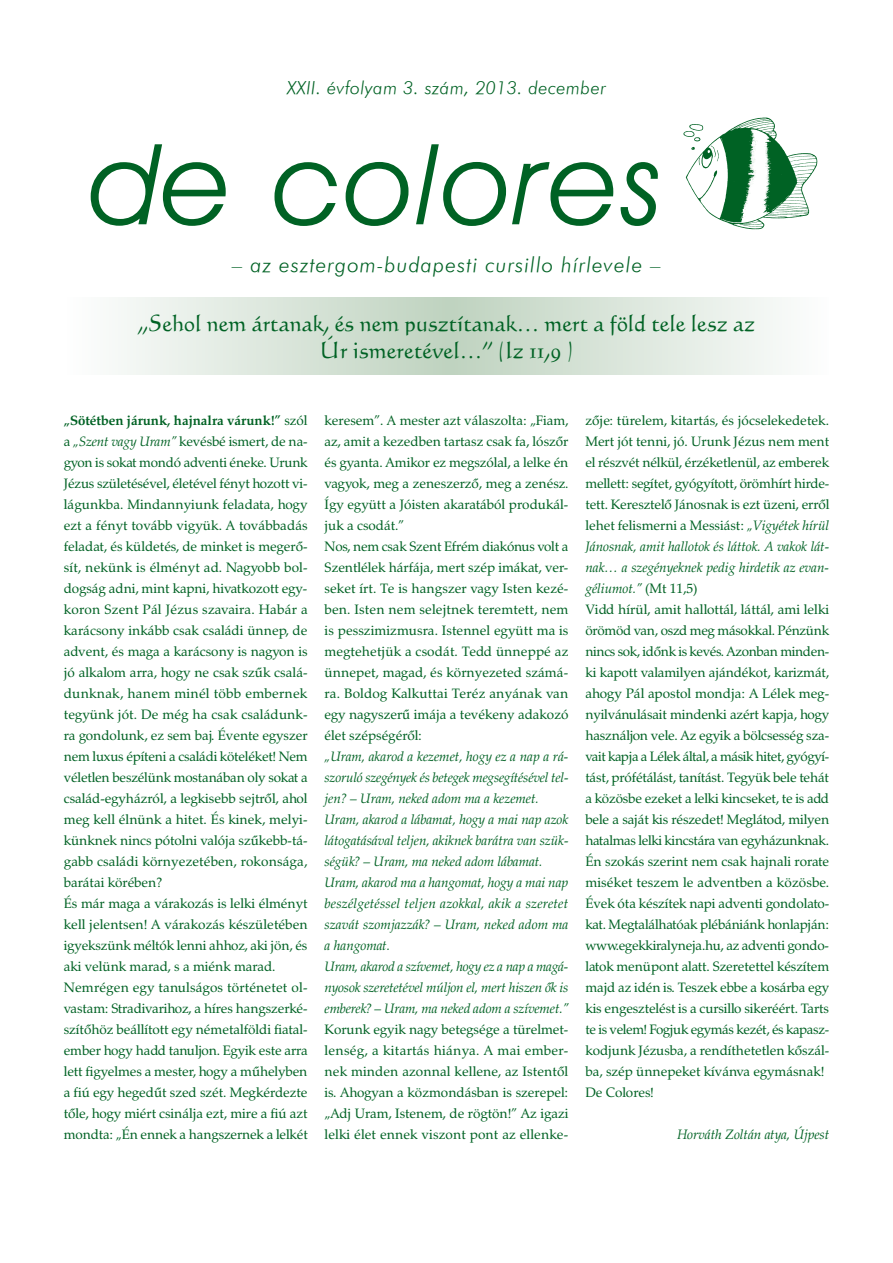
<style>
.page{position:relative;width:893px;height:1263px;background:#fff}
.page>*{position:absolute;margin:0;border:0;box-sizing:border-box;transform-origin:0 0}
.t1{font:112.5px "Avant Garde Bk PFL Italic";letter-spacing:.03em;color:#006224}
.t2{font:22.5px/27px "Calligraphic 421 PFL";color:#006224;text-align:center}
.t3{font:21px "Futura Lt PFL Italic";letter-spacing:.05em;color:#006224}
.t4{font:18px "Futura Lt PFL Italic";letter-spacing:.025em;color:#006224}
.t5{font:13.5px/21px "Zapf Calligraphic 801 PFL";color:#006224}
.t6{font:italic 13.5px/21px "Zapf Calligraphic 801 PFL";color:#006224}
.s1{font-weight:700}
.s2{font-style:italic}
</style>
<div class="page">
<img style="left:683px;top:117px;width:135px;height:113px">
<svg style="left:124px;top:297px;width:652px;height:78px;background:#d9e5da"></svg>
<h3 class="t4" style="left:287px;top:77px;width:320px">XXII. évfolyam 3. szám, 2013. december</h3>
<h1 class="t1" style="left:88px;top:116px;width:575px">de colores</h1>
<h3 class="t3" style="left:232px;top:252px;width:430px">– az esztergom-budapesti cursillo hírlevele –</h3>
<h2 class="t2" style="left:138px;top:309px;width:618px">„Sehol nem ártanak, és nem pusztítanak… mert a föld tele lesz az<br>Úr ismeretével…” (Iz 11,9 )</h2>
<p class="t5" style="left:64px;top:410px;width:245px"><span class="s1">„Sötétben járunk, hajnalra várunk!”</span> szól a <span class="s2">„Szent vagy Uram”</span> kevésbé ismert, de na&shy;gyon is sokat mondó adventi éneke. Urunk Jézus születésével, életével fényt hozott vi&shy;lágunkba. Mindannyiunk feladata, hogy ezt a fényt tovább vigyük. A továbbadás feladat, és küldetés, de minket is megerő&shy;sít, nekünk is élményt ad. Nagyobb bol&shy;dogság adni, mint kapni, hivatkozott egy&shy;koron Szent Pál Jézus szavaira. Habár a karácsony inkább csak családi ünnep, de advent, és maga a karácsony is nagyon is jó alkalom arra, hogy ne csak szűk csalá&shy;dunknak, hanem minél több embernek tegyünk jót. De még ha csak családunk&shy;ra gondolunk, ez sem baj. Évente egyszer nem luxus építeni a családi köteléket! Nem véletlen beszélünk mostanában oly sokat a család-egyházról, a legkisebb sejtről, ahol meg kell élnünk a hitet. És kinek, melyi&shy;künknek nincs pótolni valója szűkebb-tá&shy;gabb családi környezetében, rokonsága, barátai körében?<br>És már maga a várakozás is lelki élményt kell jelentsen! A várakozás készületében igyekszünk méltók lenni ahhoz, aki jön, és aki velünk marad, s a miénk marad.<br>Nemrégen egy tanulságos történetet ol&shy;vastam: Stradivarihoz, a híres hangszerké&shy;szítőhöz beállított egy németalföldi fiatal&shy;ember hogy hadd tanuljon. Egyik este arra lett figyelmes a mester, hogy a műhelyben a fiú egy hegedűt szed szét. Megkérdezte tőle, hogy miért csinálja ezt, mire a fiú azt mondta: „Én ennek a hangszernek a lelkét</p>
<p class="t5" style="left:325px;top:410px;width:245px">keresem”. A mester azt válaszolta: „Fiam, az, amit a kezedben tartasz csak fa, lószőr és gyanta. Amikor ez megszólal, a lelke én vagyok, meg a zeneszerző, meg a zenész.<br>Így együtt a Jóisten akaratából produkál&shy;juk a csodát.”<br>Nos, nem csak Szent Efrém diakónus volt a Szentlélek hárfája, mert szép imákat, ver&shy;seket írt. Te is hangszer vagy Isten kezé&shy;ben. Isten nem selejtnek teremtett, nem is pesszimizmusra. Istennel együtt ma is megtehetjük a csodát. Tedd ünneppé az ünnepet, magad, és környezeted számá&shy;ra. Boldog Kalkuttai Teréz anyának van egy nagyszerű imája a tevékeny adakozó élet szépségéről:</p>
<p class="t6" style="left:325px;top:746px;width:245px">„Uram, akarod a kezemet, hogy ez a nap a rá&shy;szoruló szegények és betegek megsegítésével tel&shy;jen? – Uram, neked adom ma a kezemet.<br>Uram, akarod a lábamat, hogy a mai nap azok látogatásával teljen, akiknek barátra van szük&shy;ségük? – Uram, ma neked adom lábamat.<br>Uram, akarod ma a hangomat, hogy a mai nap beszélgetéssel teljen azokkal, akik a szeretet szavát szomjazzák? – Uram, neked adom ma a hangomat.<br>Uram, akarod a szívemet, hogy ez a nap a magá&shy;nyosok szeretetével múljon el, mert hiszen ők is emberek? – Uram, ma neked adom a szívemet.”</p>
<p class="t5" style="left:325px;top:1019px;width:245px;text-align:justify">Korunk egyik nagy betegsége a türelmet&shy;lenség, a kitartás hiánya. A mai ember&shy;nek minden azonnal kellene, az Istentől is. Ahogyan a közmondásban is szerepel: „Adj Uram, Istenem, de rögtön!” Az igazi lelki élet ennek viszont pont az ellenke-</p>
<p class="t5" style="left:585px;top:410px;width:245px">zője: türelem, kitartás, és jócselekedetek.<br>Mert jót tenni, jó. Urunk Jézus nem ment el részvét nélkül, érzéketlenül, az emberek mellett: segítet, gyógyított, örömhírt hirde&shy;tett. Keresztelő Jánosnak is ezt üzeni, erről lehet felismerni a Messiást: <span class="s2">„Vigyétek hírül Jánosnak, amit hallotok és láttok. A vakok lát&shy;nak… a szegényeknek pedig hirdetik az evan&shy;géliumot.”</span> (Mt 11,5)<br>Vidd hírül, amit hallottál, láttál, ami lelki örömöd van, oszd meg másokkal. Pénzünk nincs sok, időnk is kevés. Azonban minden&shy;ki kapott valamilyen ajándékot, karizmát, ahogy Pál apostol mondja: A Lélek meg&shy;nyilvánulásait mindenki azért kapja, hogy használjon vele. Az egyik a bölcsesség sza&shy;vait kapja a Lélek által, a másik hitet, gyógyí&shy;tást, prófétálást, tanítást. Tegyük bele tehát a közösbe ezeket a lelki kincseket, te is add bele a saját kis részedet! Meglátod, milyen hatalmas lelki kincstára van egyházunknak.<br>Én szokás szerint nem csak hajnali rorate miséket teszem le adventben a közösbe.<br>Évek óta készítek napi adventi gondolato&shy;kat. Megtalálhatóak plébániánk honlapján: www.egekkiralyneja.hu, az adventi gondo&shy;latok menüpont alatt. Szeretettel készítem majd az idén is. Teszek ebbe a kosárba egy kis engesztelést is a cursillo sikeréért. Tarts te is velem! Fogjuk egymás kezét, és kapasz&shy;kodjunk Jézusba, a rendíthetetlen kőszál&shy;ba, szép ünnepeket kívánva egymásnak!<br>De Colores!</p>
<p class="t6" style="left:677px;top:1124px;width:154px">Horváth Zoltán atya, Újpest</p>
</div>
